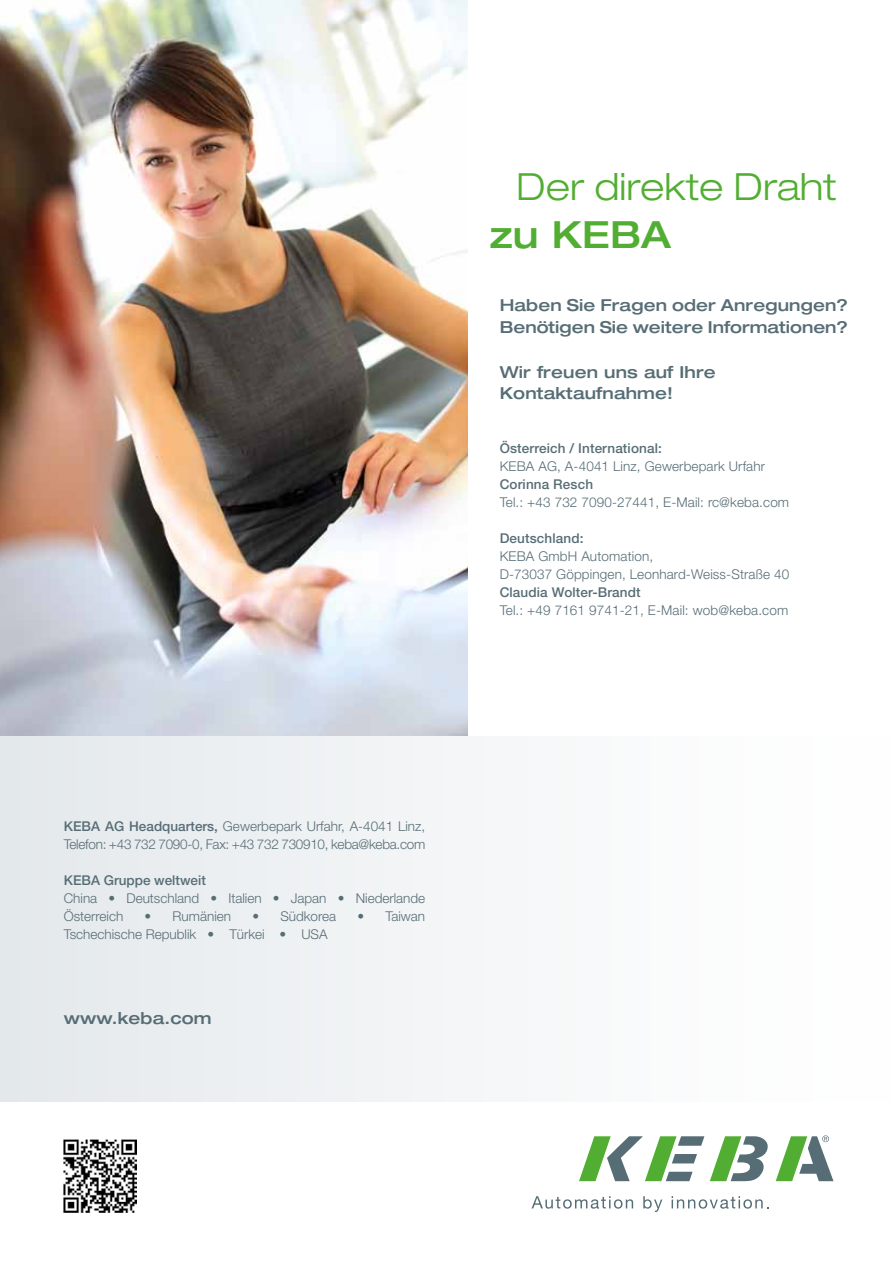
<style>
.page{position:relative;width:893px;height:1263px;background:#fff}
.page>*{position:absolute;margin:0;border:0;box-sizing:border-box;transform-origin:0 0}
.t1{font:300 expanded 37.5px "Helvetica Neue";color:#52ae32}
.t2{font:500 expanded 37.5px "Helvetica Neue";color:#52ae32}
.t3{font:500 expanded 16.5px/22.5px "Helvetica Neue";letter-spacing:.01em;color:#576d76}
.t4{font:300 13.5px/18px "Helvetica Neue";color:#576d76}
.t5{font:300 13.5px/18px "Helvetica Neue";letter-spacing:-.02em;color:#576d76}
.t6{font:500 13.5px "Helvetica Neue";letter-spacing:.01em;color:#576d76}
.s1{font-weight:500}
</style>
<div class="page">
<div style="left:0;top:736px;width:893px;height:365px;background:linear-gradient(to right,#e5e9ec,#fff)"></div>
<img style="left:64px;top:1140px;width:72px;height:72px">
<svg style="left:579px;top:1136px;width:125px;height:45px"></svg>
<svg style="left:710px;top:1136px;width:58px;height:45px"></svg>
<svg style="left:776px;top:1135px;width:57px;height:46px"></svg>
<svg style="left:531px;top:1196px;width:102px;height:13px"></svg>
<svg style="left:643px;top:1196px;width:19px;height:16px"></svg>
<svg style="left:672px;top:1196px;width:97px;height:13px"></svg>
<img style="left:0;top:0;width:468px;height:736px">
<h1 class="t1" style="left:517px;top:164px;width:322px">Der direkte Draht</h1>
<h1 class="t2" style="left:490px;top:211px;width:183px">zu KEBA</h1>
<p class="t3" style="left:500px;top:293px;width:350px">Haben Sie Fragen oder Anregungen?<br>Benötigen Sie weitere Informationen?</p>
<p class="t3" style="left:500px;top:361px;width:218px;line-height:21px">Wir freuen uns auf Ihre<br>Kontaktaufnahme!</p>
<p class="t6" style="left:500px;top:440px;width:164px">Österreich / International:</p>
<p class="t4" style="left:500px;top:457px;width:267px">KEBA AG, A-4041 Linz, Gewerbepark Urfahr</p>
<p class="t6" style="left:500px;top:476px;width:95px">Corinna Resch</p>
<p class="t4" style="left:500px;top:493px;width:291px">Tel.: +43 732 7090-27441, E-Mail: rc@keba.com</p>
<p class="t6" style="left:500px;top:530px;width:85px">Deutschland:</p>
<p class="t4" style="left:500px;top:547px;width:291px">KEBA GmbH Automation,<br>D-73037 Göppingen, Leonhard-Weiss-Straße 40</p>
<p class="t6" style="left:500px;top:584px;width:142px">Claudia Wolter-Brandt</p>
<p class="t4" style="left:500px;top:601px;width:290px">Tel.: +49 7161 9741-21, E-Mail: wob@keba.com</p>
<p class="t5" style="left:64px;top:817px;width:363px"><span class="s1">KEBA AG Headquarters,</span> Gewerbepark Urfahr, A-4041 Linz,<br>Telefon: +43 732 7090-0, Fax: +43 732 730910, keba@keba.com</p>
<p class="t6" style="left:64px;top:872px;width:144px">KEBA Gruppe weltweit</p>
<p class="t4" style="left:64px;top:889px;width:363px">China • Deutschland • Italien • Japan • Niederlande<br>Österreich</p>
<p class="t4" style="left:145px;top:907px;width:88px">• Rumänien</p>
<p class="t4" style="left:252px;top:907px;width:85px">• Südkorea</p>
<p class="t4" style="left:357px;top:907px;width:69px">• Taiwan</p>
<p class="t4" style="left:64px;top:925px;width:265px">Tschechische Republik • Türkei • USA</p>
<p class="t3" style="left:64px;top:1007px;width:149px">www.keba.com</p>
</div>
